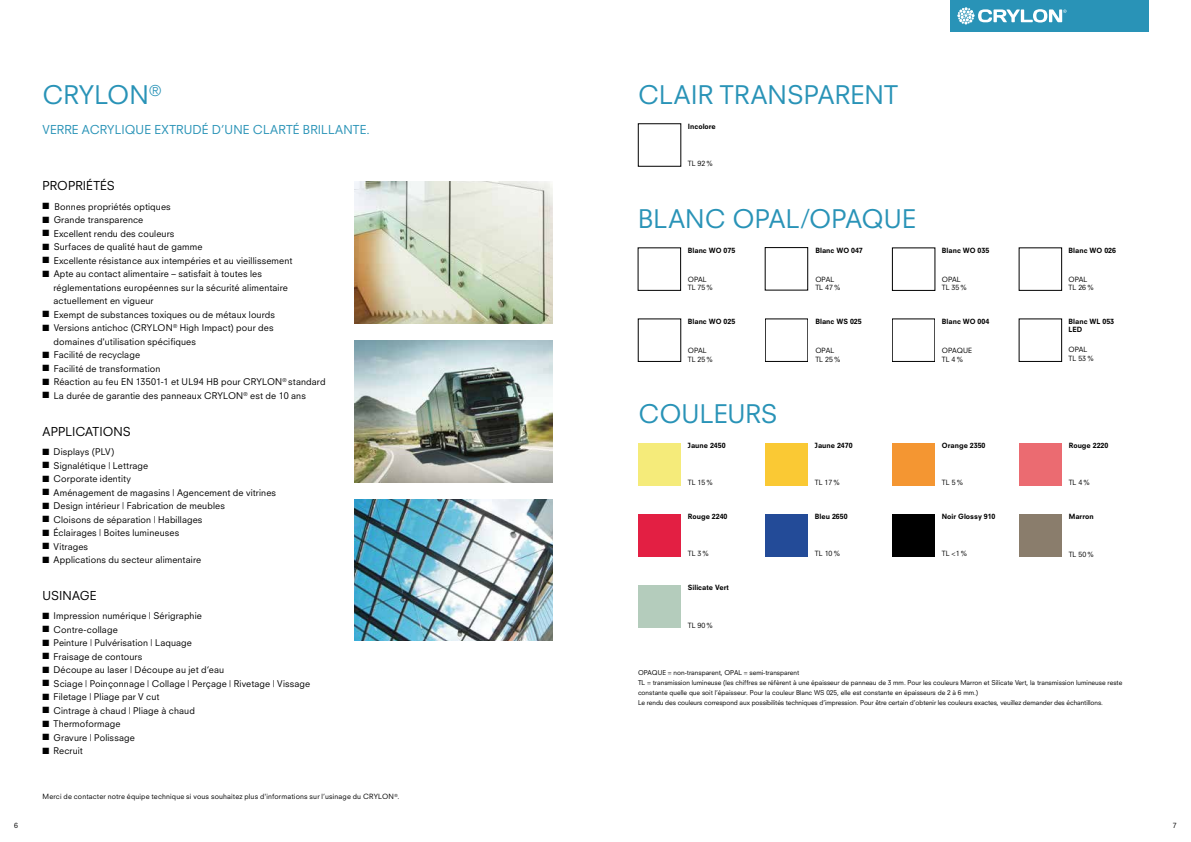
<style>
.page{position:relative;width:1191px;height:842px;background:#fff}
.page>*{position:absolute;margin:0;border:0;box-sizing:border-box;transform-origin:0 0}
.t1{font:25px "Neuzeit SLT Std";letter-spacing:.005em;color:#2993b7}
.t2{font:12px "Neuzeit SLT Std";letter-spacing:.015em;color:#2993b7}
.t3{font:12px "Neuzeit SLT Std";letter-spacing:.005em;color:#000}
.t4{font:9px/13.5px "Neuzeit SLT Std";letter-spacing:.015em;color:#000}
.t5{font:7px/8.4px "Neuzeit SLT Std";letter-spacing:.01em;color:#000}
.t6{font:800 7px/8.4px "Neuzeit SLT Std";color:#000}
.t7{font:6.5px/10px "Neuzeit SLT Std";color:#000}
</style>
<div class="page">
<img style="left:354px;top:182px;width:199px;height:141px">
<img style="left:354px;top:499px;width:199px;height:142px">
<img style="left:354px;top:340px;width:199px;height:142px">
<div style="left:950px;top:0;width:198px;height:31px;background:#2993b7"></div>
<svg style="left:957px;top:7px;width:109px;height:18px"></svg>
<div style="left:638px;top:585px;width:42px;height:42px;background:#b4ccbc"></div>
<div style="left:638px;top:514px;width:43px;height:42px;background:#e31f43"></div>
<div style="left:638px;top:443px;width:43px;height:42px;background:#f5eb7a"></div>
<div style="left:765px;top:514px;width:43px;height:42px;background:#234b98"></div>
<div style="left:892px;top:514px;width:42px;height:42px;background:#000"></div>
<div style="left:1019px;top:514px;width:42px;height:42px;background:#8a7d6c"></div>
<div style="left:765px;top:443px;width:43px;height:42px;background:#fac934"></div>
<div style="left:892px;top:443px;width:42px;height:42px;background:#f49632"></div>
<div style="left:1019px;top:443px;width:42px;height:42px;background:#eb6b71"></div>
<h1 class="t1" style="left:43px;top:79px;width:120px">CRYLON<sup>®</sup></h1>
<h2 class="t2" style="left:43px;top:122px;width:329px">VERRE ACRYLIQUE EXTRUDÉ D’UNE CLARTÉ BRILLANTE.</h2>
<h2 class="t3" style="left:43px;top:179px;width:74px">PROPRIÉTÉS</h2>
<p class="t4" style="left:43px;top:199px;width:130px">■ Bonnes propriétés optiques</p>
<p class="t4" style="left:43px;top:213px;width:102px">■ Grande transparence</p>
<p class="t4" style="left:43px;top:226px;width:133px">■ Excellent rendu des couleurs</p>
<p class="t4" style="left:43px;top:240px;width:161px">■ Surfaces de qualité haut de gamme</p>
<p class="t4" style="left:43px;top:253px;width:251px">■ Excellente résistance aux intempéries et au vieillissement</p>
<p class="t4" style="left:54px;top:267px;width:236px;text-indent:-11px">■ Apte au contact alimentaire – satisfait à toutes les réglementations européennes sur la sécurité alimentaire actuellement en vigueur</p>
<p class="t4" style="left:43px;top:307px;width:234px">■ Exempt de substances toxiques ou de métaux lourds</p>
<p class="t4" style="left:54px;top:321px;width:221px;text-indent:-11px">■ Versions antichoc (CRYLON<sup>®</sup> High Impact) pour des domaines d'utilisation spécifiques</p>
<p class="t4" style="left:43px;top:348px;width:99px">■ Facilité de recyclage</p>
<p class="t4" style="left:43px;top:361px;width:119px">■ Facilité de transformation</p>
<p class="t4" style="left:43px;top:375px;width:284px">■ Réaction au feu EN 13501-1 et UL94 HB pour CRYLON<sup>®</sup> standard</p>
<p class="t4" style="left:43px;top:388px;width:265px">■ La durée de garantie des panneaux CRYLON<sup>®</sup> est de 10 ans</p>
<h2 class="t3" style="left:43px;top:424px;width:90px">APPLICATIONS</h2>
<p class="t4" style="left:43px;top:445px;width:73px">■ Displays (PLV)</p>
<p class="t4" style="left:43px;top:458px;width:107px">■ Signalétique | Lettrage</p>
<p class="t4" style="left:43px;top:472px;width:90px">■ Corporate identity</p>
<p class="t4" style="left:43px;top:485px;width:235px">■ Aménagement de magasins | Agencement de vitrines</p>
<p class="t4" style="left:43px;top:499px;width:184px">■ Design intérieur | Fabrication de meubles</p>
<p class="t4" style="left:43px;top:512px;width:161px">■ Cloisons de séparation | Habillages</p>
<p class="t4" style="left:43px;top:526px;width:138px">■ Éclairages | Boites lumineuses</p>
<p class="t4" style="left:43px;top:539px;width:47px">■ Vitrages</p>
<p class="t4" style="left:43px;top:553px;width:160px">■ Applications du secteur alimentaire</p>
<h2 class="t3" style="left:43px;top:588px;width:56px">USINAGE</h2>
<p class="t4" style="left:43px;top:609px;width:161px">■ Impression numérique | Sérigraphie</p>
<p class="t4" style="left:43px;top:623px;width:77px">■ Contre-collage</p>
<p class="t4" style="left:43px;top:636px;width:151px">■ Peinture | Pulvérisation | Laquage</p>
<p class="t4" style="left:43px;top:650px;width:101px">■ Fraisage de contours</p>
<p class="t4" style="left:43px;top:663px;width:183px">■ Découpe au laser | Découpe au jet d‘eau</p>
<p class="t4" style="left:43px;top:677px;width:269px">■ Sciage | Poinçonnage | Collage | Perçage | Rivetage | Vissage</p>
<p class="t4" style="left:43px;top:690px;width:118px">■ Filetage | Pliage par V cut</p>
<p class="t4" style="left:43px;top:704px;width:154px">■ Cintrage à chaud | Pliage à chaud</p>
<p class="t4" style="left:43px;top:717px;width:79px">■ Thermoformage</p>
<p class="t4" style="left:43px;top:731px;width:94px">■ Gravure | Polissage</p>
<p class="t4" style="left:43px;top:744px;width:42px">■ Recruit</p>
<p class="t5" style="left:43px;top:793px;width:358px">Merci de contacter notre équipe technique si vous souhaitez plus d'informations sur l’usinage du CRYLON<sup>®</sup>.</p>
<h1 class="t1" style="left:638px;top:79px;width:261px">CLAIR TRANSPARENT</h1>
<p class="t6" style="left:688px;top:122px;width:29px">Incolore</p>
<p class="t5" style="left:688px;top:159px;width:27px">TL 92%</p>
<h1 class="t1" style="left:638px;top:203px;width:279px">BLANC OPAL/OPAQUE</h1>
<p class="t6" style="left:688px;top:246px;width:49px">Blanc WO 075</p>
<p class="t5" style="left:688px;top:275px;width:27px">OPAL<br>TL 75%</p>
<p class="t6" style="left:688px;top:317px;width:49px">Blanc WO 025</p>
<p class="t5" style="left:688px;top:346px;width:27px">OPAL<br>TL 25%</p>
<h1 class="t1" style="left:638px;top:398px;width:140px">COULEURS</h1>
<p class="t6" style="left:688px;top:441px;width:39px">Jaune 2450</p>
<p class="t5" style="left:688px;top:478px;width:27px">TL 15%</p>
<p class="t6" style="left:688px;top:512px;width:41px">Rouge 2240</p>
<p class="t5" style="left:688px;top:550px;width:23px">TL 3%</p>
<p class="t6" style="left:688px;top:583px;width:42px">Silicate Vert</p>
<p class="t5" style="left:688px;top:621px;width:27px">TL 90%</p>
<p class="t6" style="left:815px;top:246px;width:49px">Blanc WO 047</p>
<p class="t5" style="left:815px;top:275px;width:27px">OPAL<br>TL 47%</p>
<p class="t6" style="left:815px;top:317px;width:48px">Blanc WS 025</p>
<p class="t5" style="left:815px;top:346px;width:27px">OPAL<br>TL 25%</p>
<p class="t6" style="left:815px;top:441px;width:39px">Jaune 2470</p>
<p class="t5" style="left:815px;top:478px;width:27px">TL 17%</p>
<p class="t6" style="left:815px;top:512px;width:34px">Bleu 2650</p>
<p class="t5" style="left:815px;top:550px;width:27px">TL 10%</p>
<p class="t6" style="left:941px;top:246px;width:49px">Blanc WO 035</p>
<p class="t5" style="left:941px;top:275px;width:27px">OPAL<br>TL 35%</p>
<p class="t6" style="left:941px;top:317px;width:49px">Blanc WO 004</p>
<p class="t5" style="left:941px;top:346px;width:32px">OPAQUE<br>TL 4%</p>
<p class="t6" style="left:942px;top:441px;width:45px">Orange 2350</p>
<p class="t5" style="left:942px;top:478px;width:23px">TL 5%</p>
<p class="t6" style="left:941px;top:512px;width:55px">Noir Glossy 910</p>
<p class="t5" style="left:941px;top:550px;width:27px">TL &lt;1%</p>
<p class="t6" style="left:1068px;top:246px;width:49px">Blanc WO 026</p>
<p class="t5" style="left:1068px;top:275px;width:27px">OPAL<br>TL 26%</p>
<p class="t6" style="left:1068px;top:317px;width:47px">Blanc WL 053<br>LED</p>
<p class="t5" style="left:1068px;top:346px;width:27px">OPAL<br>TL 53%</p>
<p class="t6" style="left:1068px;top:441px;width:41px">Rouge 2220</p>
<p class="t5" style="left:1068px;top:478px;width:23px">TL 4%</p>
<p class="t6" style="left:1068px;top:512px;width:26px">Marron</p>
<p class="t5" style="left:1068px;top:550px;width:27px">TL 50%</p>
<p class="t7" style="left:638px;top:668px;width:486px">OPAQUE = non-transparent, OPAL = semi-transparent<br>TL = transmission lumineuse (les chiffres se réfèrent à une épaisseur de panneau de 3 mm. Pour les couleurs Marron et Silicate Vert, la transmission lumineuse reste constante quelle que soit l’épaisseur. Pour la couleur Blanc WS 025, elle est constante en épaisseurs de 2 à 6 mm.)<br>Le rendu des couleurs correspond aux possibilités techniques d’impression. Pour être certain d’obtenir les couleurs exactes, veuillez demander des échantillons.</p>
<p class="t5" style="left:14px;top:821px;width:5px">6</p>
<p class="t5" style="left:1172px;top:821px;width:5px">7</p>
</div>
